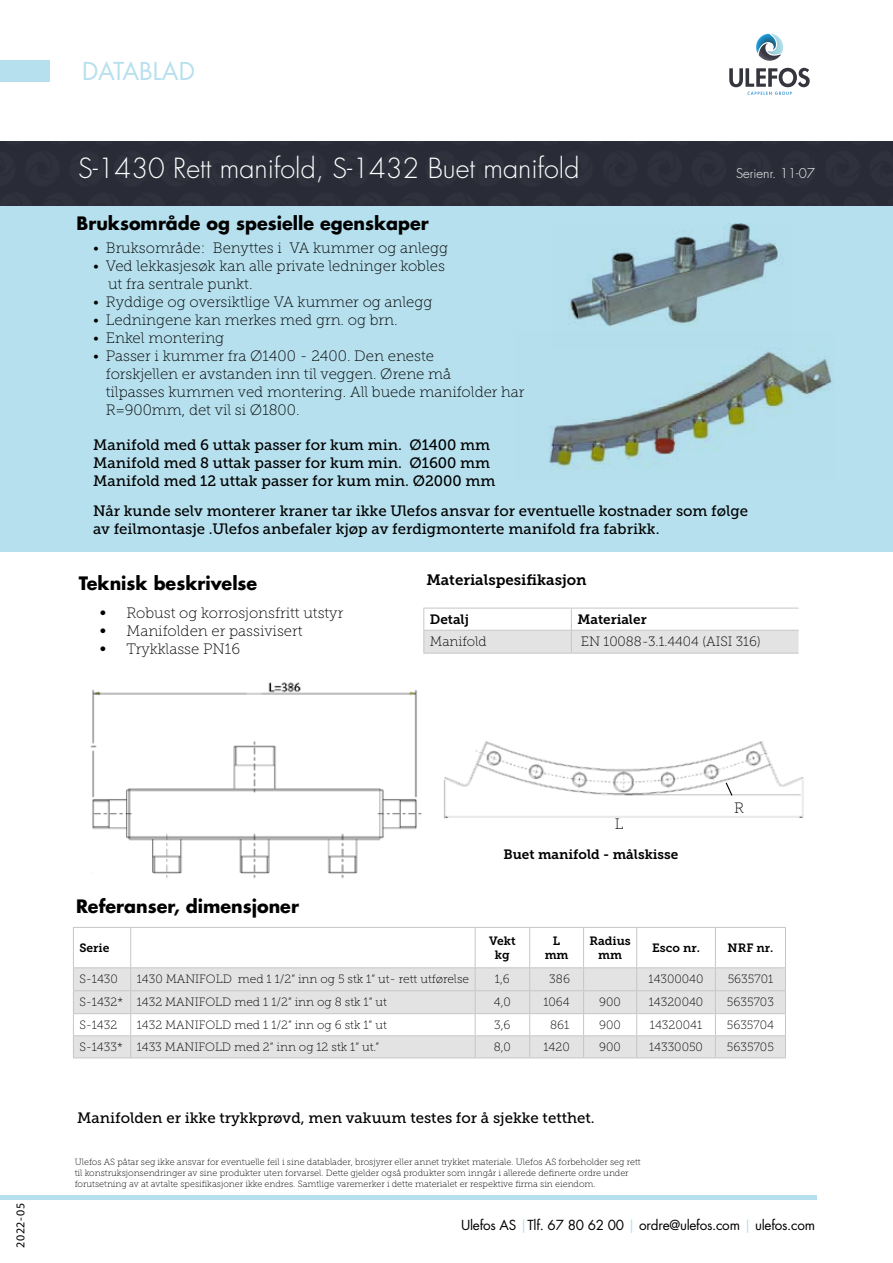
<style>
.page{position:relative;width:893px;height:1263px;background:#fff}
.page>*{position:absolute;margin:0;border:0;box-sizing:border-box;transform-origin:0 0}
.t1{font:300 27px "Futura Std";color:#fff}
.t2{font:24px "Futura Std";color:#b6e0ee}
.t3{font:700 18px "Futura Std";color:#000}
.t4{font:15px/18px "Museo Slab 100";color:#000}
.t5{font:15px/18px "Museo Slab 500";color:#000}
.t6{font:15px "Museo Slab 700";color:#000}
.t7{font:13.5px "Futura Std";letter-spacing:-.02em;color:#000}
.t8{font:13.5px "Museo Slab 700";color:#000}
.t9{font:13.5px "Museo Slab 100";color:#000}
.t10{font:300 13.05px "Futura Std";color:#fff}
.t11{font:12px "Museo Slab 100";color:#000}
.t12{font:12px/14.4px "Museo Slab 700";color:#000;text-align:center}
.t13{font:12px "Myriad Pro";letter-spacing:.06em;color:#000}
.t14{font:9px/10.8px "Museo Slab 100";color:#000}
.s1{font-size:18px}
.s2{color:#b6e0ee}
</style>
<div class="page">
<div style="left:0;top:168px;width:893px;height:383px;background:#b6e0ee"></div>
<img style="left:568px;top:224px;width:213px;height:103px">
<img style="left:549px;top:351px;width:283px;height:118px">
<hr style="left:73px;top:927px;width:58px;height:1px;background:#c6c6c6">
<hr style="left:73px;top:928px;width:1px;height:39px;background:#c6c6c6">
<hr style="left:131px;top:927px;width:344px;height:1px;background:#c6c6c6">
<hr style="left:130px;top:928px;width:1px;height:39px;background:#c6c6c6">
<hr style="left:475px;top:927px;width:55px;height:1px;background:#c6c6c6">
<hr style="left:475px;top:928px;width:1px;height:39px;background:#c6c6c6">
<hr style="left:530px;top:927px;width:54px;height:1px;background:#c6c6c6">
<hr style="left:529px;top:928px;width:1px;height:39px;background:#c6c6c6">
<hr style="left:584px;top:927px;width:53px;height:1px;background:#c6c6c6">
<hr style="left:583px;top:928px;width:1px;height:39px;background:#c6c6c6">
<hr style="left:637px;top:927px;width:78px;height:1px;background:#c6c6c6">
<hr style="left:636px;top:928px;width:1px;height:39px;background:#c6c6c6">
<hr style="left:715px;top:927px;width:71px;height:1px;background:#c6c6c6">
<hr style="left:715px;top:928px;width:1px;height:39px;background:#c6c6c6">
<hr style="left:785px;top:928px;width:1px;height:39px;background:#c6c6c6">
<hr style="left:73px;top:967px;width:58px;height:1px;background:#c6c6c6">
<hr style="left:131px;top:967px;width:344px;height:1px;background:#c6c6c6">
<hr style="left:475px;top:967px;width:55px;height:1px;background:#c6c6c6">
<hr style="left:530px;top:967px;width:54px;height:1px;background:#c6c6c6">
<hr style="left:584px;top:967px;width:53px;height:1px;background:#c6c6c6">
<hr style="left:637px;top:967px;width:78px;height:1px;background:#c6c6c6">
<hr style="left:715px;top:967px;width:71px;height:1px;background:#c6c6c6">
<svg style="left:73px;top:968px;width:713px;height:89px"></svg>
<hr style="left:73px;top:1057px;width:58px;height:1px;background:#c6c6c6">
<hr style="left:131px;top:1057px;width:344px;height:1px;background:#c6c6c6">
<hr style="left:475px;top:1057px;width:55px;height:1px;background:#c6c6c6">
<hr style="left:530px;top:1057px;width:54px;height:1px;background:#c6c6c6">
<hr style="left:584px;top:1057px;width:53px;height:1px;background:#c6c6c6">
<hr style="left:637px;top:1057px;width:78px;height:1px;background:#c6c6c6">
<hr style="left:715px;top:1057px;width:71px;height:1px;background:#c6c6c6">
<svg style="left:423px;top:608px;width:376px;height:45px"></svg>
<hr style="left:423px;top:653px;width:148px;height:1px;background:#c6c6c6">
<hr style="left:571px;top:653px;width:228px;height:1px;background:#c6c6c6">
<img style="left:90px;top:682px;width:332px;height:197px">
<img style="left:444px;top:741px;width:360px;height:78px">
<svg style="left:725px;top:781px;width:8px;height:16px"></svg>
<div style="left:0;top:141px;width:893px;height:64px;background:#292b37"></div>
<hr style="left:0;top:1195px;width:816px;height:4px;background:#b6e0ee">
<div style="left:0;top:61px;width:50px;height:21px;background:#b6e0ee"></div>
<svg style="left:756px;top:34px;width:27px;height:27px"></svg>
<svg style="left:729px;top:68px;width:81px;height:27px"></svg>
<h2 class="t2" style="left:82px;top:56px;width:114px">DATABLAD</h2>
<h1 class="t1" style="left:78px;top:152px;width:503px">S-1430 Rett manifold, S-1432 Buet manifold</h1>
<p class="t3" style="left:77px;top:212px;width:354px">Bruksområde og spesielle egenskaper</p>
<p class="t4" style="left:93px;top:239px;width:356px">• Bruksområde: Benyttes i VA kummer og anlegg</p>
<p class="t4" style="left:108px;top:257px;width:338px;text-indent:-15px">• Ved lekkasjesøk kan alle private ledninger kobles ut fra sentrale punkt.</p>
<p class="t4" style="left:93px;top:293px;width:341px">• Ryddige og oversiktlige VA kummer og anlegg</p>
<p class="t4" style="left:93px;top:311px;width:306px">• Ledningene kan merkes med grn. og brn.</p>
<p class="t4" style="left:93px;top:329px;width:133px">• Enkel montering</p>
<p class="t4" style="left:106px;top:347px;width:420px;text-indent:-13px">• Passer i kummer fra Ø1400 - 2400. Den eneste<br>forskjellen er avstanden inn til veggen. Ørene må<br>tilpasses kummen ved montering. All buede manifolder har R=900mm, det vil si Ø1800.</p>
<p class="t5" style="left:93px;top:436px;width:404px">Manifold med 6 uttak passer for kum min. Ø1400 mm<br>Manifold med 8 uttak passer for kum min. Ø1600 mm<br>Manifold med 12 uttak passer for kum min. Ø2000 mm</p>
<p class="t10" style="left:736px;top:165px;width:80px">Serienr. 11-07</p>
<p class="t5" style="left:93px;top:502px;width:657px">Når kunde selv monterer kraner tar ikke Ulefos ansvar for eventuelle kostnader som følge av feilmontasje .Ulefos anbefaler kjøp av ferdigmonterte manifold fra fabrikk.</p>
<p class="t3" style="left:79px;top:571px;width:180px">Teknisk beskrivelse</p>
<p class="t6" style="left:426px;top:571px;width:162px">Materialspesifikasjon</p>
<p class="t4" style="left:99px;top:604px;width:245px"><span class="s1">•</span> Robust og korrosjonsfritt utstyr</p>
<p class="t4" style="left:99px;top:622px;width:205px"><span class="s1">•</span> Manifolden er passivisert</p>
<p class="t4" style="left:99px;top:640px;width:142px"><span class="s1">•</span> Trykklasse PN16</p>
<p class="t8" style="left:430px;top:612px;width:41px">Detalj</p>
<p class="t8" style="left:577px;top:612px;width:71px">Materialer</p>
<p class="t9" style="left:430px;top:634px;width:58px">Manifold</p>
<p class="t9" style="left:581px;top:634px;width:182px">EN 10088-3.1.4404 (AISI 316)</p>
<p class="t13" style="left:13px;top:1248px;width:46px;rotate:-90deg">2022-05</p>
<p class="t3" style="left:76px;top:894px;width:224px">Referanser, dimensjoner</p>
<p class="t4" style="left:615px;top:815px;width:10px">L</p>
<p class="t8" style="left:503px;top:846px;width:176px">Buet manifold - målskisse</p>
<p class="t4" style="left:734px;top:799px;width:12px">R</p>
<p class="t12" style="left:79px;top:941px;width:32px">Serie</p>
<p class="t12" style="left:489px;top:934px;width:28px">Vekt kg</p>
<p class="t12" style="left:545px;top:934px;width:25px">L mm</p>
<p class="t12" style="left:590px;top:934px;width:43px">Radius mm</p>
<p class="t12" style="left:652px;top:941px;width:49px">Esco nr.</p>
<p class="t12" style="left:728px;top:941px;width:47px">NRF nr.</p>
<p class="t11" style="left:79px;top:972px;width:40px">S-1430</p>
<p class="t11" style="left:137px;top:972px;width:334px">1430 MANIFOLD med 1 1/2” inn og 5 stk 1” ut- rett utførelse</p>
<p class="t11" style="left:495px;top:972px;width:16px">1,6</p>
<p class="t11" style="left:549px;top:972px;width:22px">386</p>
<p class="t11" style="left:649px;top:972px;width:57px">14300040</p>
<p class="t11" style="left:728px;top:972px;width:47px">5635701</p>
<p class="t11" style="left:79px;top:995px;width:309px">S-1432* 1432 MANIFOLD med 1 1/2” inn og 8 stk 1” ut</p>
<p class="t11" style="left:494px;top:995px;width:19px">4,0</p>
<p class="t11" style="left:543px;top:995px;width:28px">1064</p>
<p class="t11" style="left:599px;top:995px;width:23px">900</p>
<p class="t11" style="left:649px;top:995px;width:56px">14320040</p>
<p class="t11" style="left:727px;top:995px;width:49px">5635703</p>
<p class="t11" style="left:79px;top:1018px;width:39px">S-1432</p>
<p class="t11" style="left:137px;top:1018px;width:252px">1432 MANIFOLD med 1 1/2” inn og 6 stk 1” ut</p>
<p class="t11" style="left:494px;top:1018px;width:18px">3,6</p>
<p class="t11" style="left:550px;top:1018px;width:21px">861</p>
<p class="t11" style="left:599px;top:1018px;width:23px">900</p>
<p class="t11" style="left:650px;top:1018px;width:54px">14320041</p>
<p class="t11" style="left:727px;top:1018px;width:49px">5635704</p>
<p class="t11" style="left:79px;top:1040px;width:301px">S-1433* 1433 MANIFOLD med 2” inn og 12 stk 1” ut.”</p>
<p class="t11" style="left:494px;top:1040px;width:19px">8,0</p>
<p class="t11" style="left:543px;top:1040px;width:28px">1420</p>
<p class="t11" style="left:599px;top:1040px;width:23px">900</p>
<p class="t11" style="left:649px;top:1040px;width:55px">14330050</p>
<p class="t11" style="left:727px;top:1040px;width:49px">5635705</p>
<p class="t5" style="left:77px;top:1109px;width:519px">Manifolden er ikke trykkprøvd, men vakuum testes for å sjekke tetthet.</p>
<p class="t14" style="left:75px;top:1156px;width:567px">Ulefos AS påtar seg ikke ansvar for eventuelle feil i sine datablader, brosjyrer eller annet trykket materiale. Ulefos AS forbeholder seg rett til konstruksjonsendringer av sine produkter uten forvarsel. Dette gjelder også produkter som inngår i allerede definerte ordre under forutsetning av at avtalte spesifikasjoner ikke endres. Samtlige varemerker i dette materialet er respektive firma sin eiendom.</p>
<p class="t7" style="left:461px;top:1217px;width:355px">Ulefos AS <span class="s2">|</span>Tlf. 67 80 62 00 <span class="s2">|</span> ordre@ulefos.com <span class="s2">|</span> ulefos.com</p>
</div>
